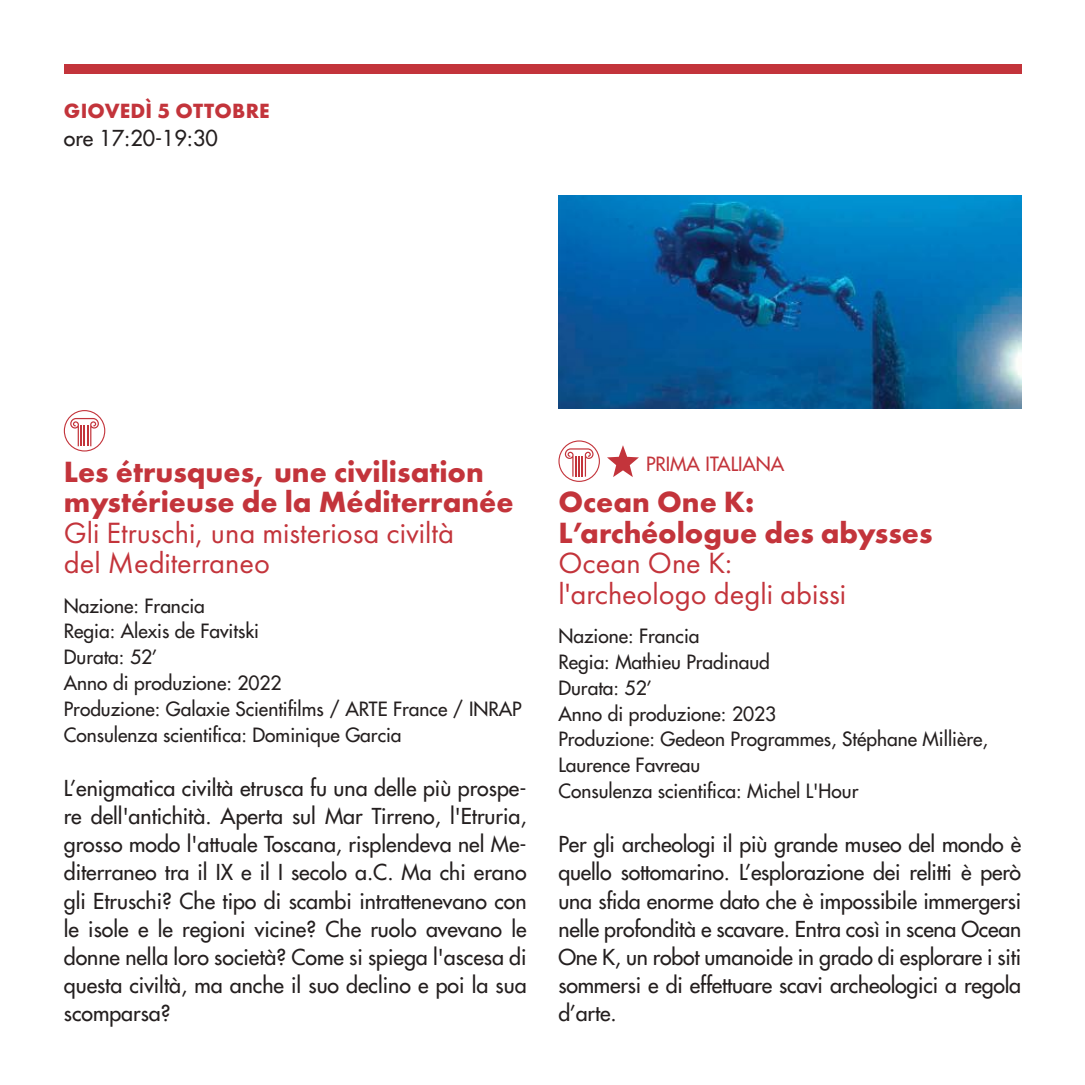
<style>
.page{position:relative;width:1085px;height:1085px;background:#fff}
.page>*{position:absolute;margin:0;border:0;box-sizing:border-box;transform-origin:0 0}
.t1{font:700 30.38px/30.4px "Futura PT";color:#c3343b}
.t2{font:30.38px/30.4px "Futura PT";color:#c3343b}
.t3{font:500 21.38px/28.1px "Futura Std";color:#241f1f;text-align:justify}
.t4{font:700 21.38px "Futura PT";letter-spacing:.01em;color:#c3343b}
.t5{font:500 19.12px/25.9px "Futura Std";color:#241f1f}
.t6{font:500 19.12px "Futura Std";color:#c3343b}
</style>
<div class="page">
<div style="left:64px;top:64px;width:956px;height:9px;background:#c3343b"></div>
<div style="left:64px;top:410px;width:41px;height:41px;border:1px solid #c3343b;border-radius:50%"></div>
<svg style="left:70px;top:418px;width:29px;height:28px"></svg>
<div style="left:558px;top:440px;width:42px;height:42px;border:1px solid #c3343b;border-radius:50%"></div>
<svg style="left:564px;top:448px;width:29px;height:28px"></svg>
<hr style="left:581px;top:456px;width:2px;height:20px;background:#c3343b">
<svg style="left:607px;top:445px;width:31px;height:32px"></svg>
<img style="left:558px;top:195px;width:462px;height:214px">
<p class="t4" style="left:64px;top:97px;width:207px">GIOVEDÌ 5 OTTOBRE</p>
<p class="t3" style="left:64px;top:124px;width:155px">ore 17:20-19:30</p>
<h1 class="t1" style="left:64px;top:455px;width:451px">Les étrusques, une civilisation mystérieuse de la Méditerranée</h1>
<h1 class="t2" style="left:64px;top:517px;width:392px">Gli Etruschi, una misteriosa civiltà del Mediterraneo</h1>
<p class="t5" style="left:64px;top:592px;width:459px">Nazione: Francia<br>Regia: Alexis de Favitski<br>Durata: 52’<br>Anno di produzione: 2022<br>Produzione: Galaxie Scientifilms / ARTE France / INRAP<br>Consulenza scientifica: Dominique Garcia</p>
<p class="t3" style="left:64px;top:774px;width:464px">L’enigmatica civiltà etrusca fu una delle più prospe&shy;re dell'antichità. Aperta sul Mar Tirreno, l'Etruria, grosso modo l'attuale Toscana, risplendeva nel Me&shy;diterraneo tra il IX e il I secolo a.C. Ma chi erano gli Etruschi? Che tipo di scambi intrattenevano con le isole e le regioni vicine? Che ruolo avevano le donne nella loro società? Come si spiega l'ascesa di questa civiltà, ma anche il suo declino e poi la sua scomparsa?</p>
<p class="t6" style="left:646px;top:451px;width:140px">PRIMA ITALIANA</p>
<h1 class="t1" style="left:558px;top:486px;width:375px">Ocean One K:<br>L’archéologue des abysses</h1>
<h1 class="t2" style="left:558px;top:547px;width:289px">Ocean One K: l'archeologo degli abissi</h1>
<p class="t5" style="left:558px;top:623px;width:431px">Nazione: Francia<br>Regia: Mathieu Pradinaud<br>Durata: 52’<br>Anno di produzione: 2023<br>Produzione: Gedeon Programmes, Stéphane Millière,<br>Laurence Favreau<br>Consulenza scientifica: Michel L'Hour</p>
<p class="t3" style="left:558px;top:830px;width:464px">Per gli archeologi il più grande museo del mondo è quello sottomarino. L’esplorazione dei relitti è però una sfida enorme dato che è impossibile immergersi nelle profondità e scavare. Entra così in scena Ocean One K, un robot umanoide in grado di esplorare i siti sommersi e di effettuare scavi archeologici a regola d’arte.</p>
</div>
